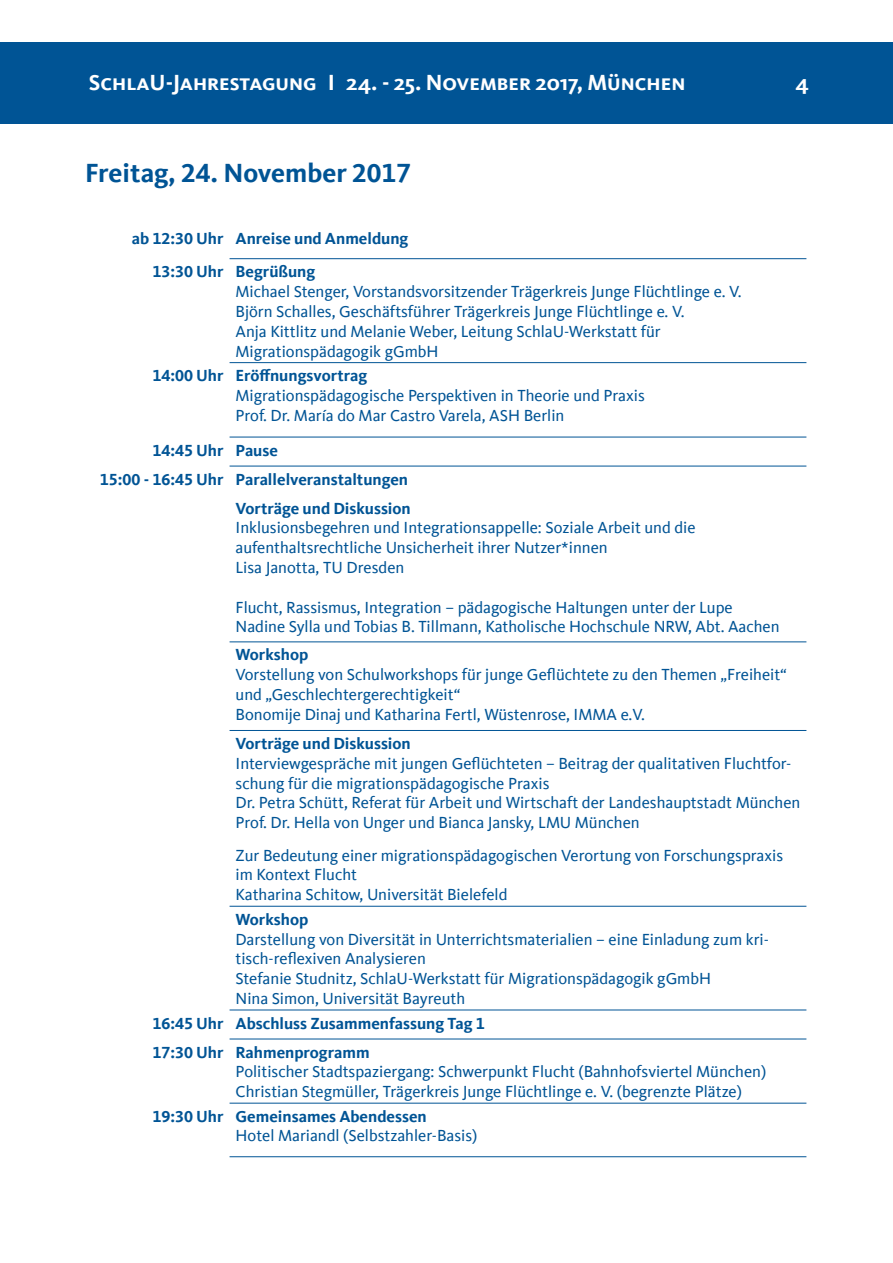
<style>
.page{position:relative;width:893px;height:1263px;background:#fff}
.page>*{position:absolute;margin:0;border:0;box-sizing:border-box;transform-origin:0 0}
.t1{font:700 27px "Kievit Offc";color:#005495}
.t2{font:700 22.5px "Kievit Sc Offc";color:#fff}
.t3{font:16.5px/19.8px "Kievit Offc";color:#005495}
.t4{font:700 16.5px/33.5px "Kievit Offc";color:#005495}
.s1{font-family:"Kievit Offc"}
</style>
<div class="page">
<div style="left:0;top:43px;width:893px;height:81px;background:#005495"></div>
<hr style="left:230px;top:258px;width:576px;height:1px;background:#005495">
<hr style="left:230px;top:362px;width:576px;height:1px;background:#005495">
<hr style="left:230px;top:437px;width:576px;height:1px;background:#005495">
<hr style="left:230px;top:466px;width:576px;height:1px;background:#005495">
<hr style="left:230px;top:642px;width:576px;height:1px;background:#005495">
<hr style="left:230px;top:906px;width:576px;height:1px;background:#005495">
<hr style="left:230px;top:730px;width:576px;height:1px;background:#005495">
<hr style="left:230px;top:1010px;width:576px;height:1px;background:#005495">
<hr style="left:230px;top:1103px;width:576px;height:1px;background:#005495">
<hr style="left:230px;top:1039px;width:576px;height:1px;background:#005495">
<hr style="left:230px;top:1156px;width:576px;height:1px;background:#005495">
<h2 class="t2" style="left:89px;top:69px;width:598px">SchlaU-Jahrestagung I 24<span class="s1">.</span> - 25. November 2017, München</h2>
<h2 class="t2" style="left:795px;top:69px;width:15px">4</h2>
<h1 class="t1" style="left:85px;top:157px;width:327px">Freitag, 24. November 2017</h1>
<p class="t4" style="left:152px;top:222px;width:258px;text-indent:-21px">ab 12:30 Uhr Anreise und Anmeldung<br>13:30 Uhr Begrüßung</p>
<p class="t3" style="left:236px;top:282px;width:508px">Michael Stenger, Vorstandsvorsitzender Trägerkreis Junge Flüchtlinge e. V.<br>Björn Schalles, Geschäftsführer Trägerkreis Junge Flüchtlinge e. V.<br>Anja Kittlitz und Melanie Weber, Leitung SchlaU-Werkstatt für Migrationspädagogik gGmbH</p>
<p class="t4" style="left:152px;top:359px;width:216px">14:00 Uhr Eröffnungsvortrag</p>
<p class="t3" style="left:236px;top:386px;width:411px">Migrationspädagogische Perspektiven in Theorie und Praxis<br>Prof. Dr. María do Mar Castro Varela, ASH Berlin</p>
<p class="t4" style="left:152px;top:433px;width:127px">14:45 Uhr Pause</p>
<p class="t4" style="left:100px;top:462px;width:310px">15:00 - 16:45 Uhr Parallelveranstaltungen</p>
<p class="t4" style="left:236px;top:491px;width:177px">Vorträge und Diskussion</p>
<p class="t3" style="left:236px;top:518px;width:462px">Inklusionsbegehren und Integrationsappelle: Soziale Arbeit und die aufenthaltsrechtliche Unsicherheit ihrer Nutzer*innen<br>Lisa Janotta, TU Dresden</p>
<p class="t3" style="left:236px;top:597px;width:546px">Flucht, Rassismus, Integration – pädagogische Haltungen unter der Lupe<br>Nadine Sylla und Tobias B. Tillmann, Katholische Hochschule NRW, Abt. Aachen</p>
<p class="t4" style="left:236px;top:638px;width:74px">Workshop</p>
<p class="t3" style="left:236px;top:665px;width:553px">Vorstellung von Schulworkshops für junge Geflüchtete zu den Themen „Freiheit“ und „Geschlechtergerechtigkeit“<br>Bonomije Dinaj und Katharina Fertl, Wüstenrose, IMMA e.V.</p>
<p class="t4" style="left:236px;top:727px;width:177px">Vorträge und Diskussion</p>
<p class="t3" style="left:236px;top:754px;width:566px">Interviewgespräche mit jungen Geflüchteten – Beitrag der qualitativen Fluchtfor&shy;schung für die migrationspädagogische Praxis<br>Dr. Petra Schütt, Referat für Arbeit und Wirtschaft der Landeshauptstadt München Prof. Dr. Hella von Unger und Bianca Jansky, LMU München</p>
<p class="t3" style="left:236px;top:845px;width:549px">Zur Bedeutung einer migrationspädagogischen Verortung von Forschungspraxis im Kontext Flucht<br>Katharina Schitow, Universität Bielefeld</p>
<p class="t4" style="left:236px;top:902px;width:74px">Workshop</p>
<p class="t3" style="left:236px;top:929px;width:535px">Darstellung von Diversität in Unterrichtsmaterialien – eine Einladung zum kri&shy;tisch-reflexiven Analysieren<br>Stefanie Studnitz, SchlaU-Werkstatt für Migrationspädagogik gGmbH<br>Nina Simon, Universität Bayreuth</p>
<p class="t4" style="left:152px;top:1008px;width:334px;line-height:29px">16:45 Uhr Abschluss Zusammenfassung Tag 1<br>17:30 Uhr Rahmenprogramm</p>
<p class="t3" style="left:236px;top:1062px;width:532px">Politischer Stadtspaziergang: Schwerpunkt Flucht (Bahnhofsviertel München)<br>Christian Stegmüller, Trägerkreis Junge Flüchtlinge e. V. (begrenzte Plätze)</p>
<p class="t4" style="left:152px;top:1099px;width:276px">19:30 Uhr Gemeinsames Abendessen</p>
<p class="t3" style="left:236px;top:1126px;width:243px">Hotel Mariandl (Selbstzahler-Basis)</p>
</div>
